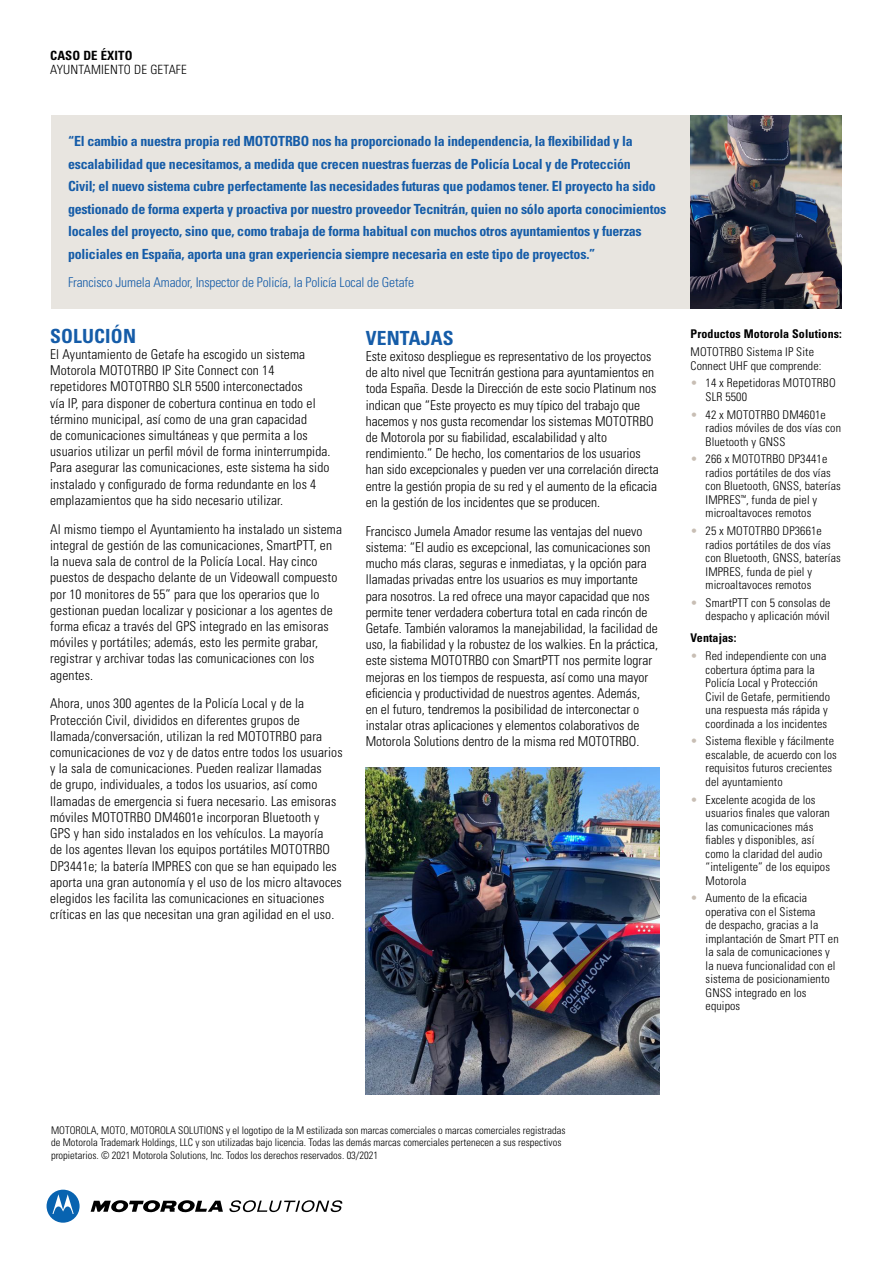
<style>
.page{position:relative;width:893px;height:1263px;background:#fff}
.page>*{position:absolute;margin:0;border:0;box-sizing:border-box;transform-origin:0 0}
.t1{font:700 condensed 19.5px "Univers LT Std";letter-spacing:.01em;color:#155ca8}
.t2{font:700 condensed 13.95px/22.5px "Univers LT Std";letter-spacing:-.015em;color:#155ca8}
.t3{font:300 condensed 13.5px/16.2px "Univers LT Std";letter-spacing:.01em;color:#000}
.t4{font:300 condensed 13.5px "Univers LT Std";letter-spacing:-.01em;color:#155ca8}
.t5{font:300 condensed 12.75px "Univers LT Std";letter-spacing:.015em;color:#000}
.t6{font:700 condensed 12.75px "Univers LT Std";letter-spacing:.01em;color:#000}
.t7{font:300 condensed 12px/13.5px "Univers LT Std";letter-spacing:.01em;color:#000}
.t8{font:700 condensed 12px "Univers LT Std";letter-spacing:.01em;color:#000}
.t9{font:300 condensed 10.5px/12.6px "Univers LT Std";color:#000}
.s1{color:#c8beb4}
</style>
<div class="page">
<svg style="left:91px;top:1200px;width:132px;height:13px"></svg>
<svg style="left:47px;top:1190px;width:33px;height:33px"></svg>
<svg style="left:229px;top:1200px;width:113px;height:12px"></svg>
<div style="left:51px;top:115px;width:640px;height:193px;background:#e8e5e0"></div>
<img style="left:691px;top:115px;width:151px;height:193px">
<img style="left:366px;top:767px;width:293px;height:327px">
<p class="t6" style="left:50px;top:48px;width:84px">CASO DE ÉXITO</p>
<p class="t5" style="left:50px;top:62px;width:138px">AYUNTAMIENTO DE GETAFE</p>
<p class="t2" style="left:68px;top:130px;width:600px">“El cambio a nuestra propia red MOTOTRBO nos ha proporcionado la independencia, la flexibilidad y la escalabilidad que necesitamos, a medida que crecen nuestras fuerzas de Policía Local y de Protección<br>Civil; el nuevo sistema cubre perfectamente las necesidades futuras que podamos tener. El proyecto ha sido gestionado de forma experta y proactiva por nuestro proveedor Tecnitrán, quien no sólo aporta conocimientos locales del proyecto, sino que, como trabaja de forma habitual con muchos otros ayuntamientos y fuerzas policiales en España, aporta una gran experiencia siempre necesaria en este tipo de proyectos.”</p>
<p class="t4" style="left:68px;top:274px;width:348px">Francisco Jumela Amador, Inspector de Policía, la Policía Local de Getafe</p>
<h1 class="t1" style="left:50px;top:324px;width:87px">SOLUCIÓN</h1>
<p class="t3" style="left:50px;top:346px;width:282px">El Ayuntamiento de Getafe ha escogido un sistema Motorola MOTOTRBO IP Site Connect con 14 repetidores MOTOTRBO SLR 5500 interconectados<br>vía IP, para disponer de cobertura continua en todo el término municipal, así como de una gran capacidad<br>de comunicaciones simultáneas y que permita a los usuarios utilizar un perfil móvil de forma ininterrumpida.<br>Para asegurar las comunicaciones, este sistema ha sido instalado y configurado de forma redundante en los 4 emplazamientos que ha sido necesario utilizar.</p>
<p class="t3" style="left:50px;top:521px;width:293px">Al mismo tiempo el Ayuntamiento ha instalado un sistema integral de gestión de las comunicaciones, SmartPTT, en la nueva sala de control de la Policía Local. Hay cinco puestos de despacho delante de un Videowall compuesto por 10 monitores de 55” para que los operarios que lo gestionan puedan localizar y posicionar a los agentes de forma eficaz a través del GPS integrado en las emisoras móviles y portátiles; además, esto les permite grabar, registrar y archivar todas las comunicaciones con los agentes.</p>
<p class="t3" style="left:50px;top:696px;width:294px">Ahora, unos 300 agentes de la Policía Local y de la Protección Civil, divididos en diferentes grupos de llamada/conversación, utilizan la red MOTOTRBO para comunicaciones de voz y de datos entre todos los usuarios y la sala de comunicaciones. Pueden realizar llamadas<br>de grupo, individuales, a todos los usuarios, así como llamadas de emergencia si fuera necesario. Las emisoras móviles MOTOTRBO DM4601e incorporan Bluetooth y GPS y han sido instalados en los vehículos. La mayoría<br>de los agentes llevan los equipos portátiles MOTOTRBO DP3441e; la batería IMPRES con que se han equipado les aporta una gran autonomía y el uso de los micro altavoces elegidos les facilita las comunicaciones en situaciones críticas en las que necesitan una gran agilidad en el uso.</p>
<h1 class="t1" style="left:366px;top:326px;width:89px">VENTAJAS</h1>
<p class="t3" style="left:366px;top:348px;width:295px">Este exitoso despliegue es representativo de los proyectos de alto nivel que Tecnitrán gestiona para ayuntamientos en toda España. Desde la Dirección de este socio Platinum nos indican que “Este proyecto es muy típico del trabajo que hacemos y nos gusta recomendar los sistemas MOTOTRBO de Motorola por su fiabilidad, escalabilidad y alto rendimiento.” De hecho, los comentarios de los usuarios han sido excepcionales y pueden ver una correlación directa entre la gestión propia de su red y el aumento de la eficacia en la gestión de los incidentes que se producen.</p>
<p class="t3" style="left:366px;top:523px;width:294px">Francisco Jumela Amador resume las ventajas del nuevo sistema: “El audio es excepcional, las comunicaciones son mucho más claras, seguras e inmediatas, y la opción para llamadas privadas entre los usuarios es muy importante para nosotros. La red ofrece una mayor capacidad que nos permite tener verdadera cobertura total en cada rincón de Getafe. También valoramos la manejabilidad, la facilidad de uso, la fiabilidad y la robustez de los walkies. En la práctica, este sistema MOTOTRBO con SmartPTT nos permite lograr mejoras en los tiempos de respuesta, así como una mayor eficiencia y productividad de nuestros agentes. Además,<br>en el futuro, tendremos la posibilidad de interconectar o instalar otras aplicaciones y elementos colaborativos de Motorola Solutions dentro de la misma red MOTOTRBO.</p>
<p class="t8" style="left:691px;top:327px;width:153px">Productos Motorola Solutions:</p>
<p class="t7" style="left:691px;top:345px;width:132px">MOTOTRBO Sistema IP Site<br>Connect UHF que comprende:</p>
<p class="t7" style="left:706px;top:376px;width:132px;text-indent:-15px"><span class="s1">•</span> 14 x Repetidoras MOTOTRBO<br>SLR 5500</p>
<p class="t7" style="left:706px;top:408px;width:137px;text-indent:-15px"><span class="s1">•</span> 42 x MOTOTRBO DM4601e radios móviles de dos vías con<br>Bluetooth y GNSS</p>
<p class="t7" style="left:706px;top:452px;width:137px;text-indent:-15px"><span class="s1">•</span> 266 x MOTOTRBO DP3441e radios portátiles de dos vías con Bluetooth, GNSS, baterías<br>IMPRES<sup>™</sup>, funda de piel y microaltavoces remotos</p>
<p class="t7" style="left:706px;top:524px;width:137px;text-indent:-15px"><span class="s1">•</span> 25 x MOTOTRBO DP3661e radios portátiles de dos vías con Bluetooth, GNSS, baterías<br>IMPRES, funda de piel y microaltavoces remotos</p>
<p class="t7" style="left:691px;top:596px;width:141px;text-align:right"><span class="s1">•</span> SmartPTT con 5 consolas de despacho y aplicación móvil</p>
<p class="t8" style="left:691px;top:631px;width:47px">Ventajas:</p>
<p class="t7" style="left:706px;top:649px;width:126px;text-indent:-15px"><span class="s1">•</span> Red independiente con una cobertura óptima para la<br>Policía Local y Protección<br>Civil de Getafe, permitiendo una respuesta más rápida y coordinada a los incidentes</p>
<p class="t7" style="left:706px;top:734px;width:133px;text-indent:-15px"><span class="s1">•</span> Sistema flexible y fácilmente escalable, de acuerdo con los requisitos futuros crecientes del ayuntamiento</p>
<p class="t7" style="left:706px;top:793px;width:126px;text-indent:-15px"><span class="s1">•</span> Excelente acogida de los usuarios finales que valoran las comunicaciones más fiables y disponibles, así como la claridad del audio “inteligente” de los equipos<br>Motorola</p>
<p class="t7" style="left:706px;top:891px;width:135px;text-indent:-15px"><span class="s1">•</span> Aumento de la eficacia operativa con el Sistema<br>de despacho, gracias a la implantación de Smart PTT en la sala de comunicaciones y la nueva funcionalidad con el sistema de posicionamiento<br>GNSS integrado en los equipos</p>
<p class="t9" style="left:51px;top:1123px;width:516px">MOTOROLA, MOTO, MOTOROLA SOLUTIONS y el logotipo de la M estilizada son marcas comerciales o marcas comerciales registradas de Motorola Trademark Holdings, LLC y son utilizadas bajo licencia. Todas las demás marcas comerciales pertenecen a sus respectivos propietarios. © 2021 Motorola Solutions, Inc. Todos los derechos reservados. 03/2021</p>
</div>
